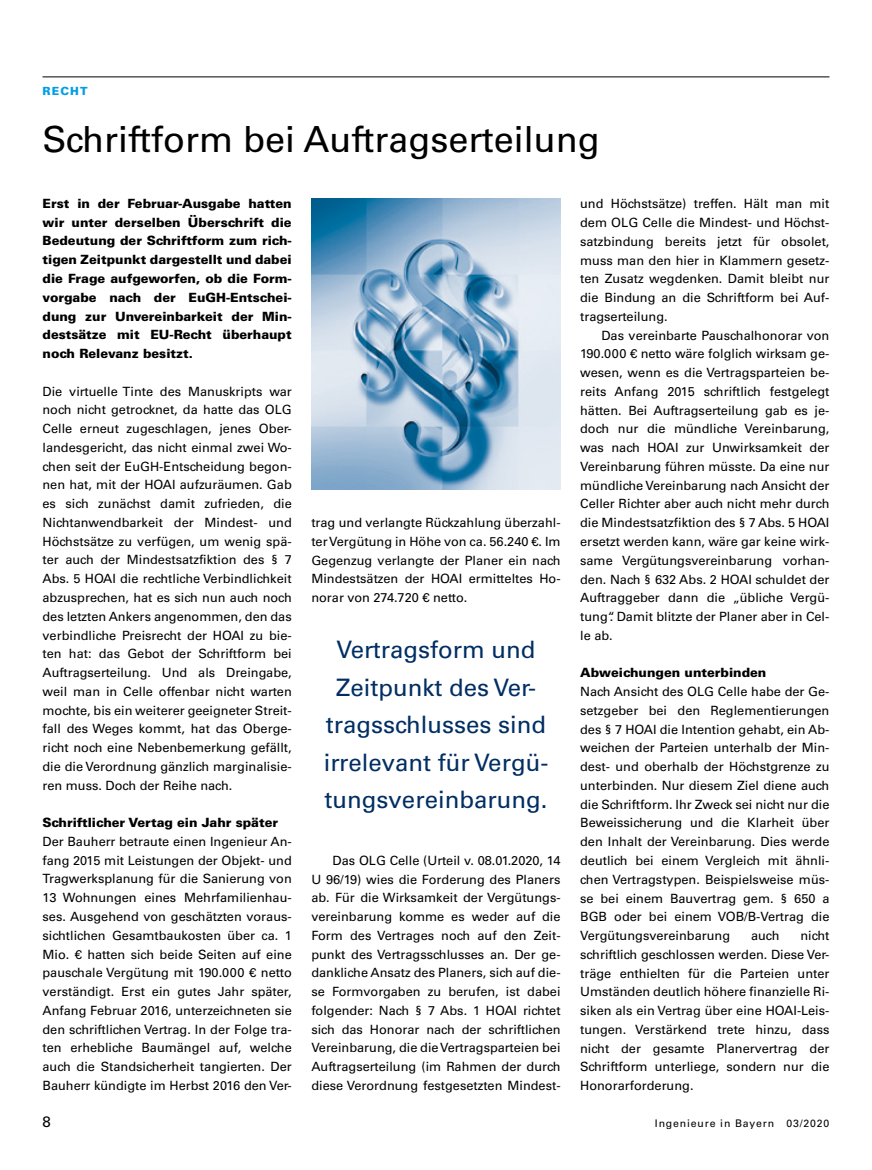
<style>
.page{position:relative;width:872px;height:1170px;background:#fff}
.page>*{position:absolute;margin:0;border:0;box-sizing:border-box;transform-origin:0 0}
.t1{font:36px "Univers LT Std";color:#000}
.t2{font:24px/37.5px "Univers LT Std";color:#002e63;text-align:center}
.t3{font:15px "Univers LT Std";color:#000}
.t4{font:12.75px/18.8px "Univers LT Std";color:#000;text-align:justify}
.t5{font:900 12.75px/18.8px "Univers LT Std";color:#000;text-align:justify}
.t6{font:900 11.25px "Univers LT Std";letter-spacing:.1em;color:#009ee3}
.t7{font:10.5px "Univers LT Std";letter-spacing:.08em;color:#000}
</style>
<div class="page">
<hr style="left:43px;top:76px;width:786px;height:1px;background:#000">
<img style="left:311px;top:199px;width:249px;height:290px">
<p class="t6" style="left:43px;top:84px;width:47px">RECHT</p>
<h1 class="t1" style="left:43px;top:117px;width:558px">Schriftform bei Auftragserteilung</h1>
<p class="t5" style="left:43px;top:194px;width:251px">Erst in der Februar-Ausgabe hatten wir unter derselben Überschrift die Bedeutung der Schriftform zum rich&shy;tigen Zeitpunkt dargestellt und dabei die Frage aufgeworfen, ob die Form&shy;vorgabe nach der EuGH-Entschei&shy;dung zur Unvereinbarkeit der Min&shy;destsätze mit EU-Recht überhaupt noch Relevanz besitzt.</p>
<p class="t4" style="left:43px;top:382px;width:251px">Die virtuelle Tinte des Manuskripts war noch nicht getrocknet, da hatte das OLG Celle erneut zugeschlagen, jenes Ober&shy;landesgericht, das nicht einmal zwei Wo&shy;chen seit der EuGH-Entscheidung begon&shy;nen hat, mit der HOAI aufzuräumen. Gab es sich zunächst damit zufrieden, die Nichtanwendbarkeit der Mindest- und Höchstsätze zu verfügen, um wenig spä&shy;ter auch der Mindestsatzfiktion des § 7<br>Abs. 5 HOAI die rechtliche Verbindlichkeit abzusprechen, hat es sich nun auch noch des letzten Ankers angenommen, den das verbindliche Preisrecht der HOAI zu bie&shy;ten hat: das Gebot der Schriftform bei Auftragserteilung. Und als Dreingabe, weil man in Celle offenbar nicht warten mochte, bis ein weiterer geeigneter Streit&shy;fall des Weges kommt, hat das Oberge&shy;richt noch eine Nebenbemerkung gefällt, die die Verordnung gänzlich marginalisie&shy;ren muss. Doch der Reihe nach.</p>
<p class="t5" style="left:43px;top:813px;width:237px">Schriftlicher Vertag ein Jahr später</p>
<p class="t4" style="left:43px;top:832px;width:251px">Der Bauherr betraute einen Ingenieur An&shy;fang 2015 mit Leistungen der Objekt- und Tragwerksplanung für die Sanierung von 13 Wohnungen eines Mehrfamilienhau&shy;ses. Ausgehend von geschätzten voraus&shy;sichtlichen Gesamtbaukosten über ca. 1<br>Mio. € hatten sich beide Seiten auf eine pauschale Vergütung mit 190.000 € netto verständigt. Erst ein gutes Jahr später, Anfang Februar 2016, unterzeichneten sie den schriftlichen Vertrag. In der Folge tra&shy;ten erhebliche Baumängel auf, welche auch die Standsicherheit tangierten. Der Bauherr kündigte im Herbst 2016 den Ver-</p>
<p class="t4" style="left:580px;top:194px;width:251px">und Höchstsätze) treffen. Hält man mit dem OLG Celle die Mindest- und Höchst&shy;satzbindung bereits jetzt für obsolet, muss man den hier in Klammern gesetz&shy;ten Zusatz wegdenken. Damit bleibt nur die Bindung an die Schriftform bei Auf&shy;tragserteilung.</p>
<p class="t4" style="left:580px;top:326px;width:251px;text-indent:21px">Das vereinbarte Pauschalhonorar von 190.000 € netto wäre folglich wirksam ge&shy;wesen, wenn es die Vertragsparteien be&shy;reits Anfang 2015 schriftlich festgelegt hätten. Bei Auftragserteilung gab es je&shy;doch nur die mündliche Vereinbarung, was nach HOAI zur Unwirksamkeit der Vereinbarung führen müsste. Da eine nur mündliche Vereinbarung nach Ansicht der Celler Richter aber auch nicht mehr durch die Mindestsatzfiktion des § 7 Abs. 5 HOAI ersetzt werden kann, wäre gar keine wirk&shy;same Vergütungsvereinbarung vorhan&shy;den. Nach § 632 Abs. 2 HOAI schuldet der Auftraggeber dann die „übliche Vergü&shy;tung“. Damit blitzte der Planer aber in Cel&shy;le ab.</p>
<p class="t5" style="left:580px;top:663px;width:188px">Abweichungen unterbinden</p>
<p class="t4" style="left:580px;top:682px;width:251px">Nach Ansicht des OLG Celle habe der Ge&shy;setzgeber bei den Reglementierungen des § 7 HOAI die Intention gehabt, ein Ab&shy;weichen der Parteien unterhalb der Min&shy;dest- und oberhalb der Höchstgrenze zu unterbinden. Nur diesem Ziel diene auch die Schriftform. Ihr Zweck sei nicht nur die Beweissicherung und die Klarheit über den Inhalt der Vereinbarung. Dies werde deutlich bei einem Vergleich mit ähnli&shy;chen Vertragstypen. Beispielsweise müs&shy;se bei einem Bauvertrag gem. § 650 a BGB oder bei einem VOB/B-Vertrag die Vergütungsvereinbarung</p>
<p class="t4" style="left:311px;top:513px;width:251px">trag und verlangte Rückzahlung überzahl&shy;ter Vergütung in Höhe von ca. 56.240 €. Im Gegenzug verlangte der Planer ein nach Mindestsätzen der HOAI ermitteltes Ho&shy;norar von 274.720 € netto.</p>
<h2 class="t2" style="left:324px;top:631px;width:226px">Vertragsform und<br>Zeitpunkt des Ver&shy;tragsschlusses sind irrelevant für Vergü&shy;tungsvereinbarung.</h2>
<p class="t4" style="left:311px;top:850px;width:251px;text-indent:21px">Das OLG Celle (Urteil v. 08.01.2020, 14<br>U 96/19) wies die Forderung des Planers ab. Für die Wirksamkeit der Vergütungs&shy;vereinbarung komme es weder auf die Form des Vertrages noch auf den Zeit&shy;punkt des Vertragsschlusses an. Der ge&shy;dankliche Ansatz des Planers, sich auf die&shy;se Formvorgaben zu berufen, ist dabei folgender: Nach § 7 Abs. 1 HOAI richtet sich das Honorar nach der schriftlichen Vereinbarung, die die Vertragsparteien bei Auftragserteilung (im Rahmen der durch diese Verordnung festgesetzten Mindest-</p>
<p class="t4" style="left:580px;top:926px;width:251px;text-indent:220px">nicht schriftlich geschlossen werden. Diese Ver&shy;träge enthielten für die Parteien unter Umständen deutlich höhere finanzielle Ri&shy;siken als ein Vertrag über eine HOAI-Leis&shy;tungen. Verstärkend trete hinzu, dass nicht der gesamte Planervertrag der Schriftform unterliege, sondern nur die Honorarforderung.</p>
<p class="t4" style="left:751px;top:926px;width:30px">auch</p>
<p class="t3" style="left:43px;top:1112px;width:10px">8</p>
<p class="t7" style="left:655px;top:1117px;width:176px">Ingenieure in Bayern 03/2020</p>
</div>
